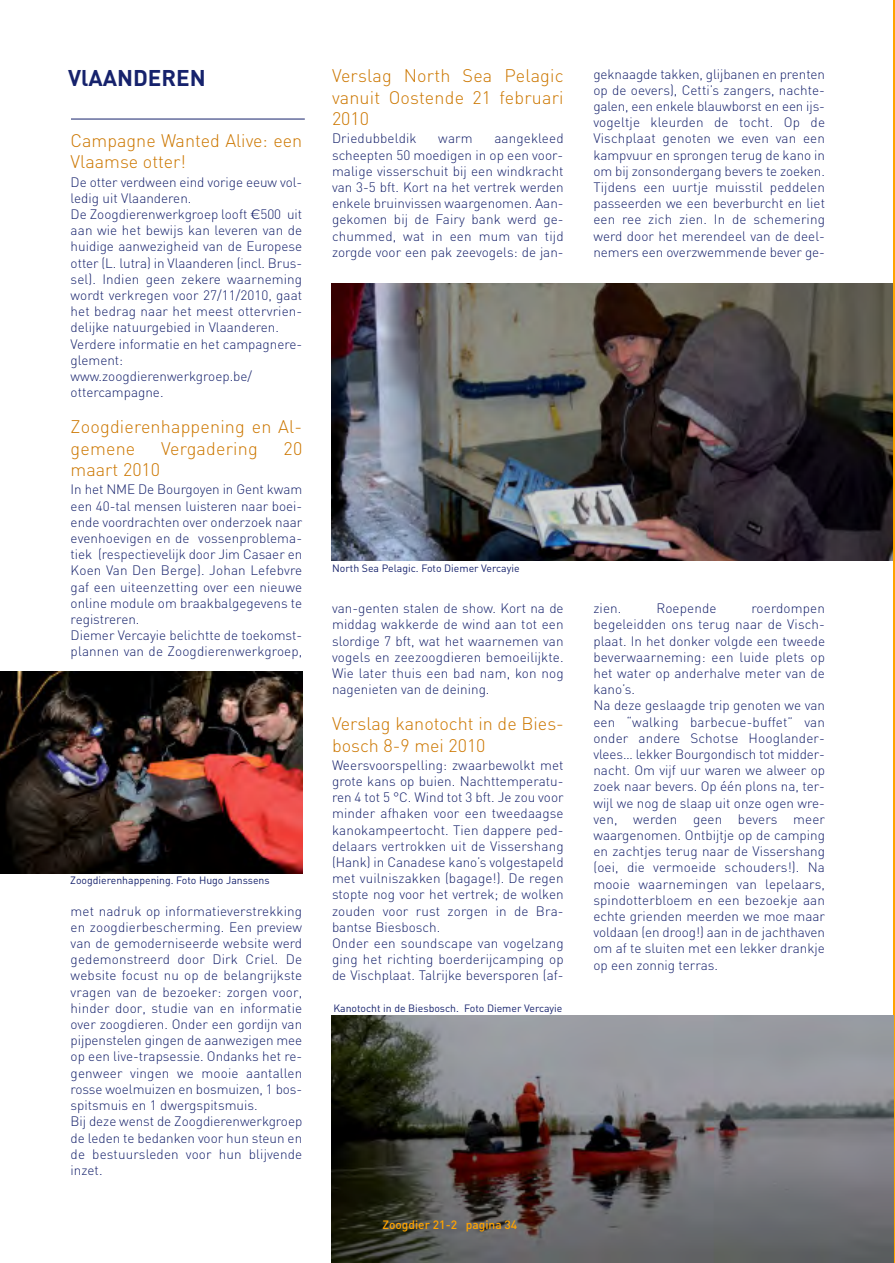
<style>
.page{position:relative;width:895px;height:1263px;background:#fff}
.page>*{position:absolute;margin:0;border:0;box-sizing:border-box;transform-origin:0 0}
.t1{font:700 22.5px "DIN";color:#16226c}
.t2{font:300 18px/21.6px "DIN";color:#c70}
.t3{font:300 13.5px/16.2px "DIN";color:#16226c}
.t4{font:500 12px "DIN";color:#ffa300}
.t5{font:10.5px "DIN";color:#16226c}
</style>
<div class="page">
<hr style="left:893px;top:0;width:2px;height:1263px;background:#ffa300">
<hr style="left:71px;top:119px;width:234px;height:1px;background:#16226c">
<img style="left:332px;top:283px;width:560px;height:278px">
<img style="left:332px;top:1016px;width:561px;height:247px">
<img style="left:0;top:672px;width:303px;height:202px">
<p class="t1" style="left:68px;top:70px;width:139px">VlAANDEREN</p>
<p class="t2" style="left:71px;top:132px;width:233px">Campagne Wanted Alive: een<br>Vlaamse otter!</p>
<p class="t3" style="left:71px;top:175px;width:233px">De otter verdween eind vorige eeuw vol&shy;ledig uit Vlaanderen.<br>De Zoogdierenwerkgroep looft 500 uit aan wie het bewijs kan leveren van de huidige aanwezigheid van de Europese otter (L. lutra) in Vlaanderen (incl. Brus&shy;sel). Indien geen zekere waarneming wordt verkregen voor 27/11/2010, gaat het bedrag naar het meest ottervrien&shy;delijke natuurgebied in Vlaanderen.<br>Verdere informatie en het campagnere&shy;glement: www.zoogdierenwerkgroep.be/ ottercampagne.</p>
<p class="t2" style="left:71px;top:418px;width:233px">Zoogdierenhappening en Al&shy;gemene</p>
<p class="t2" style="left:161px;top:440px;width:98px">Vergadering</p>
<p class="t2" style="left:284px;top:440px;width:20px">20</p>
<p class="t2" style="left:71px;top:461px;width:91px">maart 2010</p>
<p class="t3" style="left:71px;top:483px;width:233px">In het NME De Bourgoyen in Gent kwam een 40-tal mensen luisteren naar boei&shy;ende voordrachten over onderzoek naar evenhoevigen en de vossenproblema&shy;tiek (respectievelijk door Jim Casaer en Koen Van Den Berge). Johan Lefebvre gaf een uiteenzetting over een nieuwe online module om braakbalgegevens te registreren.<br>Diemer Vercayie belichtte de toekomst&shy;plannen van de Zoogdierenwerkgroep,</p>
<p class="t5" style="left:70px;top:877px;width:201px">Zoogdierenhappening. Foto Hugo Janssens</p>
<p class="t3" style="left:71px;top:904px;width:233px">met nadruk op informatieverstrekking en zoogdierbescherming. Een preview van de gemoderniseerde website werd gedemonstreerd door Dirk Criel. De website focust nu op de belangrijkste vragen van de bezoeker: zorgen voor, hinder door, studie van en informatie over zoogdieren. Onder een gordijn van pijpenstelen gingen de aanwezigen mee op een live-trapsessie. Ondanks het re&shy;genweer vingen we mooie aantallen rosse woelmuizen en bosmuizen, 1 bos&shy;spitsmuis en 1 dwergspitsmuis.<br>Bij deze wenst de Zoogdierenwerkgroep de leden te bedanken voor hun steun en de bestuursleden voor hun blijvende inzet.</p>
<p class="t2" style="left:332px;top:67px;width:233px;text-align:justify">Verslag North Sea Pelagic vanuit Oostende 21 februari 2010</p>
<p class="t3" style="left:332px;top:132px;width:86px">Driedubbeldik</p>
<p class="t3" style="left:438px;top:132px;width:36px">warm</p>
<p class="t3" style="left:332px;top:132px;width:233px;text-align:justify;text-indent:162px">aangekleed scheepten 50 moedigen in op een voor&shy;malige visserschuit bij een windkracht van 3-5 bft. Kort na het vertrek werden enkele bruinvissen waargenomen. Aan&shy;gekomen bij de Fairy bank werd ge&shy;chummed, wat in een mum van tijd zorgde voor een pak zeevogels: de jan-</p>
<p class="t3" style="left:593px;top:67px;width:233px;text-align:justify">geknaagde takken, glijbanen en prenten op de oevers), Cetti’s zangers, nachte&shy;galen, een enkele blauwborst en een ijs&shy;vogeltje kleurden de tocht. Op de Vischplaat genoten we even van een kampvuur en sprongen terug de kano in om bij zonsondergang bevers te zoeken.<br>Tijdens een uurtje muisstil peddelen passeerden we een beverburcht en liet een ree zich zien. In de schemering werd door het merendeel van de deel&shy;nemers een overzwemmende bever ge-</p>
<p class="t5" style="left:332px;top:564px;width:189px">North Sea Pelagic. Foto Diemer Vercayie</p>
<p class="t3" style="left:332px;top:602px;width:233px;text-align:justify">van-genten stalen de show. Kort na de middag wakkerde de wind aan tot een slordige 7 bft, wat het waarnemen van vogels en zeezoogdieren bemoeilijkte.<br>Wie later thuis een bad nam, kon nog nagenieten van de deining.</p>
<p class="t2" style="left:332px;top:715px;width:233px">Verslag kanotocht in de Bies&shy;bosch 8-9 mei 2010</p>
<p class="t3" style="left:332px;top:758px;width:233px">Weersvoorspelling: zwaarbewolkt met grote kans op buien. Nachttemperatu&shy;ren 4 tot 5 °C. Wind tot 3 bft. Je zou voor minder afhaken voor een tweedaagse kanokampeertocht. Tien dappere ped&shy;delaars vertrokken uit de Vissershang (Hank) in Canadese kano’s volgestapeld met vuilniszakken (bagage!). De regen stopte nog voor het vertrek; de wolken zouden voor rust zorgen in de Bra&shy;bantse Biesbosch.<br>Onder een soundscape van vogelzang ging het richting boerderijcamping op de Vischplaat. Talrijke beversporen (af-</p>
<p class="t5" style="left:333px;top:1004px;width:231px">Kanotocht in de Biesbosch. Foto Diemer Vercayie</p>
<p class="t3" style="left:593px;top:602px;width:233px;text-indent:158px">roerdompen begeleidden ons terug naar de Visch&shy;plaat. In het donker volgde een tweede beverwaarneming: een luide plets op het water op anderhalve meter van de kano’s.<br>Na deze geslaagde trip genoten we van een “walking barbecue-buffet” van onder andere Schotse Hooglander&shy;vlees… lekker Bourgondisch tot midder&shy;nacht. Om vijf uur waren we alweer op zoek naar bevers. Op één plons na, ter&shy;wijl we nog de slaap uit onze ogen wre&shy;ven, werden geen bevers meer waargenomen. Ontbijtje op de camping en zachtjes terug naar de Vissershang (oei, die vermoeide schouders!). Na mooie waarnemingen van lepelaars, spindotterbloem en een bezoekje aan echte grienden meerden we moe maar voldaan (en droog!) aan in de jachthaven om af te sluiten met een lekker drankje op een zonnig terras.</p>
<p class="t3" style="left:593px;top:602px;width:30px">zien.</p>
<p class="t3" style="left:656px;top:602px;width:62px">Roepende</p>
<p class="t4" style="left:382px;top:1220px;width:136px">Zoogdier 21-2 pagina 34</p>
</div>
